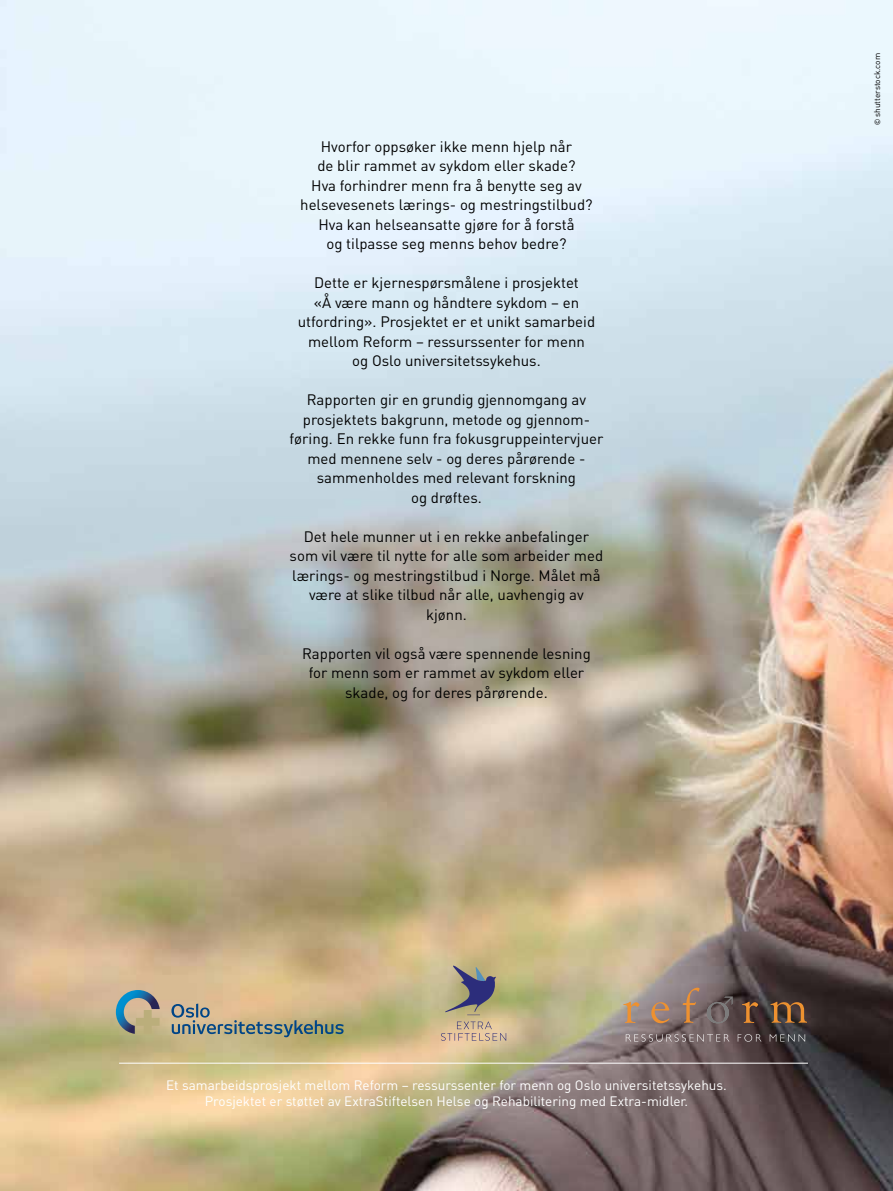
<style>
.page{position:relative;width:893px;height:1191px;background:#fff}
.page>*{position:absolute;margin:0;border:0;box-sizing:border-box;transform-origin:0 0}
.t1{font:15px/19.5px "DIN";color:#000;text-align:center}
.t2{font:13.5px/15.6px "DIN";color:#fff;text-align:center}
.t3{font:8.25px "DIN";color:#000}
.s1{font-family:"Source Sans Pro"}
</style>
<div class="page">
<img style="left:0;top:0;width:893px;height:1191px">
<svg style="left:441px;top:1021px;width:65px;height:19px"></svg>
<svg style="left:445px;top:965px;width:51px;height:50px;background:#8b867e"></svg>
<svg style="left:171px;top:1003px;width:173px;height:34px;background:#aba387"></svg>
<svg style="left:116px;top:990px;width:44px;height:43px;background:#8e9b92"></svg>
<svg style="left:623px;top:1001px;width:16px;height:22px"></svg>
<svg style="left:651px;top:1002px;width:18px;height:21px"></svg>
<svg style="left:683px;top:987px;width:16px;height:35px"></svg>
<svg style="left:742px;top:1001px;width:16px;height:22px"></svg>
<svg style="left:770px;top:1001px;width:37px;height:21px"></svg>
<svg style="left:707px;top:996px;width:26px;height:27px"></svg>
<svg style="left:626px;top:1034px;width:103px;height:7px"></svg>
<svg style="left:738px;top:1034px;width:23px;height:7px"></svg>
<svg style="left:770px;top:1034px;width:35px;height:7px"></svg>
<hr style="left:119px;top:1062px;width:689px;height:1px;background:#fff">
<p class="t1" style="left:300px;top:136px;width:294px">Hvorfor oppsøker ikke menn hjelp når<br>de blir rammet av sykdom eller skade?<br>Hva forhindrer menn fra å benytte seg av helsevesenets lærings- og mestringstilbud?<br>Hva kan helseansatte gjøre for å forstå<br>og tilpasse seg menns behov bedre?</p>
<p class="t1" style="left:298px;top:273px;width:299px">Dette er kjernespørsmålene i prosjektet<br>«Å være mann og håndtere sykdom – en utfordring». Prosjektet er et unikt samarbeid mellom Reform – ressurssenter for menn<br>og Oslo universitetssykehus.</p>
<p class="t1" style="left:290px;top:390px;width:315px">Rapporten gir en grundig gjennomgang av prosjektets bakgrunn, metode og gjennom&shy;føring. En rekke funn fra fokusgruppeintervjuer med mennene selv - og deres pårørende - sammenholdes med relevant forskning<br>og drøftes.</p>
<p class="t1" style="left:290px;top:526px;width:315px">Det hele munner ut i en rekke anbefalinger som vil være til nytte for alle som arbeider med lærings- og mestringstilbud i Norge. Målet må være at slike tilbud når alle, uavhengig av kjønn.</p>
<p class="t1" style="left:302px;top:643px;width:290px">Rapporten vil også være spennende lesning for menn som er rammet av sykdom eller skade, og for deres pårørende.</p>
<p class="t3" style="left:872px;top:125px;width:74px;rotate:-90deg"><span class="s1">©</span> shutterstock.com</p>
<p class="t2" style="left:166px;top:1077px;width:562px">Et samarbeidsprosjekt mellom Reform – ressurssenter for menn og Oslo universitetssykehus.<br>Prosjektet er støttet av ExtraStiftelsen Helse og Rehabilitering med Extra-midler.</p>
</div>
